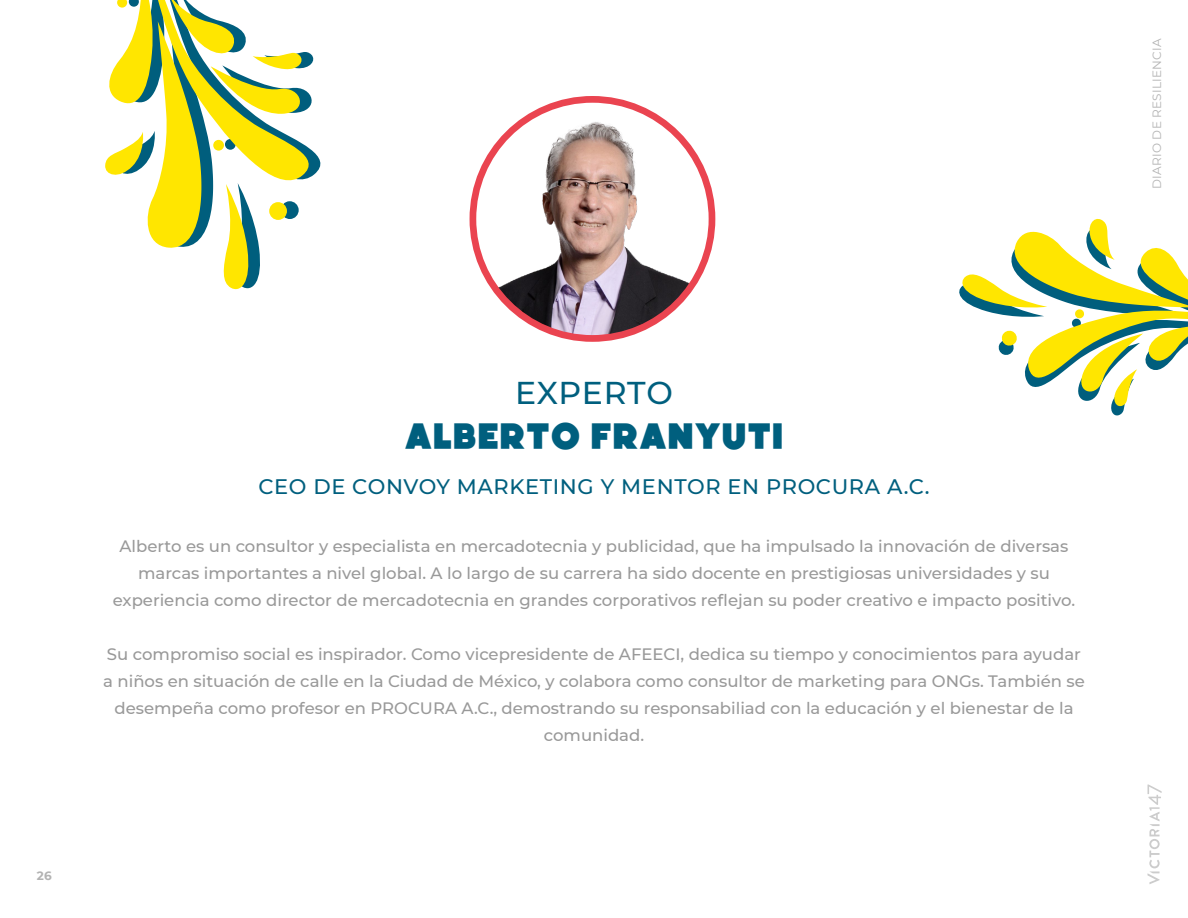
<style>
.page{position:relative;width:1188px;height:918px;background:#fff}
.page>*{position:absolute;margin:0;border:0;box-sizing:border-box;transform-origin:0 0}
.t1{font:37.5px "Boldfinger";letter-spacing:.03em;color:#005f7e}
.t2{font:500 31.5px "Montserrat";letter-spacing:.02em;color:#005f7e}
.t3{font:500 21px "Montserrat";letter-spacing:.03em;color:#005f7e}
.t4{font:500 16.5px/27px "Montserrat";color:#999;text-align:center}
.t5{font:12px "Montserrat";letter-spacing:.02em;color:#b3b3b3}
.t6{font:700 12px "Montserrat";color:#b3b3b3}
</style>
<div class="page">
<svg style="left:1147px;top:785px;width:15px;height:99px"></svg>
<img style="left:486px;top:118px;width:226px;height:220px">
<div style="left:470px;top:96px;width:245px;height:246px;border:7px solid #ea4450;border-radius:50%"></div>
<svg style="left:959px;top:218px;width:229px;height:198px"></svg>
<svg style="left:105px;top:0;width:216px;height:290px"></svg>
<p class="t5" style="left:1149px;top:189px;width:152px;rotate:-90deg">DIARIO DE RESILIENCIA</p>
<p class="t6" style="left:37px;top:867px;width:16px">26</p>
<h2 class="t2" style="left:515px;top:371px;width:159px">EXPERTO</h2>
<h1 class="t1" style="left:405px;top:414px;width:380px">ALBERTO FRANYUTI</h1>
<p class="t3" style="left:258px;top:472px;width:673px">CEO DE CONVOY MARKETING Y MENTOR EN PROCURA A.C.</p>
<p class="t4" style="left:113px;top:532px;width:964px">Alberto es un consultor y especialista en mercadotecnia y publicidad, que ha impulsado la innovación de diversas marcas importantes a nivel global. A lo largo de su carrera ha sido docente en prestigiosas universidades y su experiencia como director de mercadotecnia en grandes corporativos reflejan su poder creativo e impacto positivo.</p>
<p class="t4" style="left:103px;top:640px;width:983px">Su compromiso social es inspirador. Como vicepresidente de AFEECI, dedica su tiempo y conocimientos para ayudar a niños en situación de calle en la Ciudad de México, y colabora como consultor de marketing para ONGs. También se desempeña como profesor en PROCURA A.C., demostrando su responsabiliad con la educación y el bienestar de la comunidad.</p>
</div>
